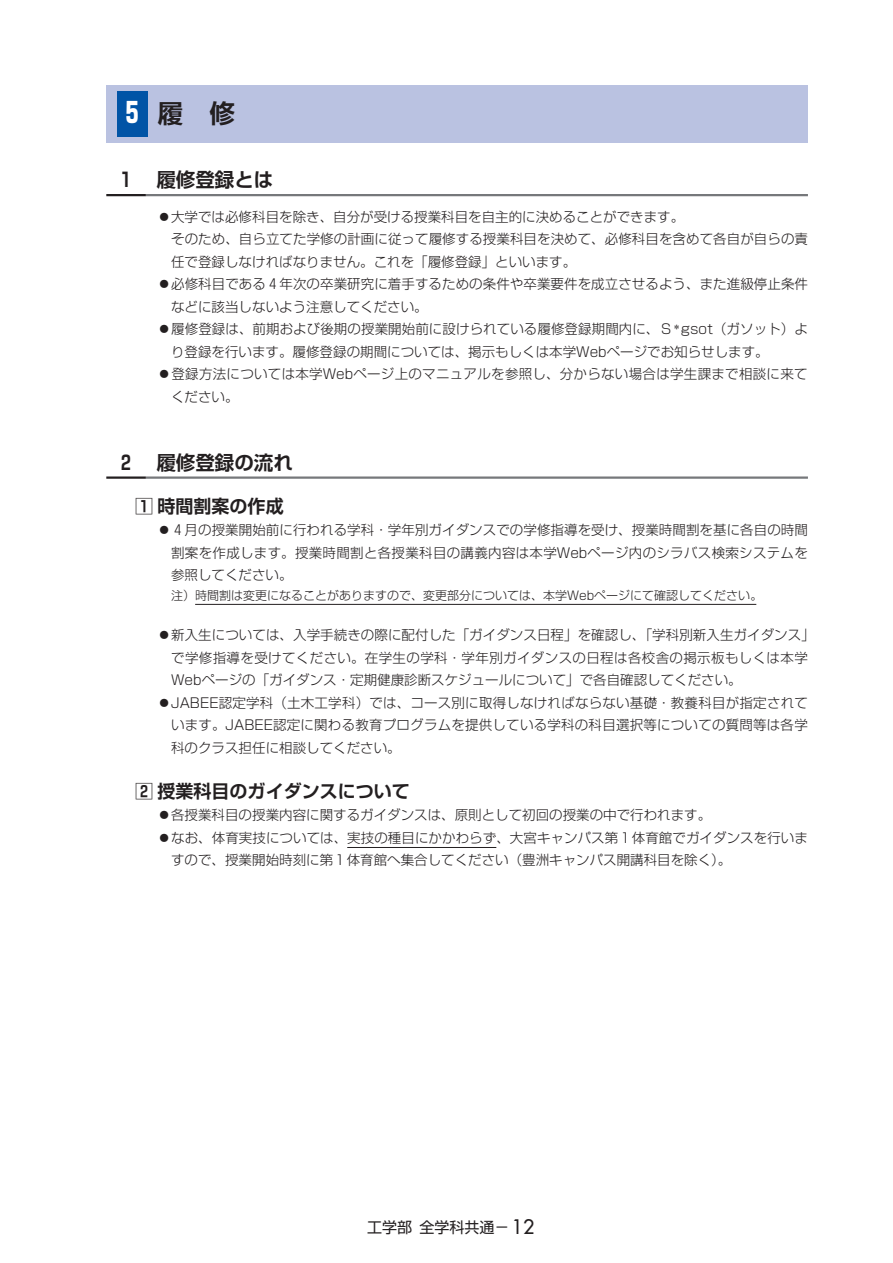
<style>
.page{position:relative;width:893px;height:1263px;background:#fff}
.page>*{position:absolute;margin:0;border:0;box-sizing:border-box;transform-origin:0 0}
.t1{font:700 25.5px "Shin Go Pr 5 De";color:#231f20}
.t2{font:700 19.5px "Shin Go Pr 5 De";color:#231f20}
.t3{font:700 18px "Shin Go Pr 5 De";color:#231f20}
.t4{font:15px "Shin Go Pr 5";color:#231f20}
.t5{font:300 13.5px/22.5px "Shin Go Pr 5";letter-spacing:.005em;color:#231f20;text-align:justify}
.t6{font:300 13.5px "Shin Go Pr 5";letter-spacing:.025em;color:#231f20}
.t7{font:300 12px "Shin Go Pr 5";color:#231f20}
.s1{font-family:"Shin Go Pr 5";font-size:28.05px;color:#fff}
.s2{font-family:"Futura";font-size:19.5px}
</style>
<div class="page">
<hr style="left:195px;top:604px;width:561px;height:1px;background:#231f20">
<hr style="left:347px;top:847px;width:149px;height:1px;background:#231f20">
<div style="left:106px;top:85px;width:702px;height:57px;background:#bac2e1"></div>
<div style="left:117px;top:91px;width:31px;height:46px;background:#0154a6"></div>
<hr style="left:146px;top:194px;width:662px;height:2px;background:#76787b">
<hr style="left:106px;top:194px;width:40px;height:2px;background:#231f20">
<hr style="left:146px;top:476px;width:662px;height:3px;background:#76787b">
<hr style="left:106px;top:476px;width:40px;height:3px;background:#231f20">
<h1 class="t1" style="left:126px;top:93px;width:111px"><span class="s1">5</span> 履　修</h1>
<h2 class="t2" style="left:121px;top:164px;width:11px">1</h2>
<h2 class="t2" style="left:156px;top:164px;width:119px">履修登録とは</h2>
<p class="t5" style="left:158px;top:204px;width:528px">⃝大学では必修科目を除き、自分が受ける授業科目を自主的に決めることができます。</p>
<p class="t5" style="left:158px;top:227px;width:652px">　そのため、自ら立てた学修の計画に従って履修する授業科目を決めて、必修科目を含めて各自が自らの責</p>
<p class="t5" style="left:171px;top:249px;width:406px">任で登録しなければなりません。これを「履修登録」といいます。</p>
<p class="t5" style="left:158px;top:272px;width:652px">⃝必修科目である４年次の卒業研究に着手するための条件や卒業要件を成立させるよう、また進級停止条件</p>
<p class="t5" style="left:171px;top:294px;width:258px">などに該当しないよう注意してください。</p>
<p class="t5" style="left:158px;top:317px;width:652px">⃝履修登録は、前期および後期の授業開始前に設けられている履修登録期間内に、Ｓ<sup>＊</sup>gsot（ガソット）よ</p>
<p class="t5" style="left:171px;top:339px;width:599px">り登録を行います。履修登録の期間については、掲示もしくは本学Webページでお知らせします。</p>
<p class="t5" style="left:158px;top:362px;width:651px">⃝登録方法については本学Webページ上のマニュアルを参照し、分からない場合は学生課まで相談に来て</p>
<p class="t5" style="left:171px;top:384px;width:69px">ください。</p>
<h2 class="t2" style="left:121px;top:446px;width:11px">2</h2>
<h2 class="t2" style="left:156px;top:446px;width:138px">履修登録の流れ</h2>
<h3 class="t3" style="left:135px;top:491px;width:150px">1 時間割案の作成</h3>
<p class="t5" style="left:171px;top:518px;width:638px;text-indent:-13px">⃝ ４月の授業開始前に行われる学科・学年別ガイダンスでの学修指導を受け、授業時間割を基に各自の時間割案を作成します。授業時間割と各授業科目の講義内容は本学Webページ内のシラバス検索システムを参照してください。</p>
<p class="t7" style="left:171px;top:585px;width:593px">注）時間割は変更になることがありますので、変更部分については、本学Webページにて確認してください。</p>
<p class="t5" style="left:158px;top:623px;width:659px">⃝新入生については、入学手続きの際に配付した「ガイダンス日程」を確認し、「学科別新入生ガイダンス」</p>
<p class="t6" style="left:171px;top:647px;width:638px">で学修指導を受けてください。在学生の学科・学年別ガイダンスの日程は各校舎の掲示板もしくは本学</p>
<p class="t5" style="left:171px;top:668px;width:572px">Webページの「ガイダンス・定期健康診断スケジュールについて」で各自確認してください。</p>
<p class="t5" style="left:158px;top:690px;width:652px">⃝JABEE認定学科（土木工学科）では、コース別に取得しなければならない基礎・教養科目が指定されて</p>
<p class="t5" style="left:171px;top:713px;width:638px">います。JABEE認定に関わる教育プログラムを提供している学科の科目選択等についての質問等は各学</p>
<p class="t5" style="left:171px;top:735px;width:231px">科のクラス担任に相談してください。</p>
<h3 class="t3" style="left:135px;top:776px;width:276px">2 授業科目のガイダンスについて</h3>
<p class="t5" style="left:158px;top:803px;width:555px">⃝各授業科目の授業内容に関するガイダンスは、原則として初回の授業の中で行われます。</p>
<p class="t5" style="left:158px;top:825px;width:652px">⃝なお、体育実技については、実技の種目にかかわらず、大宮キャンパス第１体育館でガイダンスを行いま</p>
<p class="t5" style="left:171px;top:848px;width:562px">すので、授業開始時刻に第１体育館へ集合してください（豊洲キャンパス開講科目を除く）。</p>
<p class="t4" style="left:367px;top:1214px;width:169px">工学部全学科共通－ <span class="s2">12</span></p>
</div>
